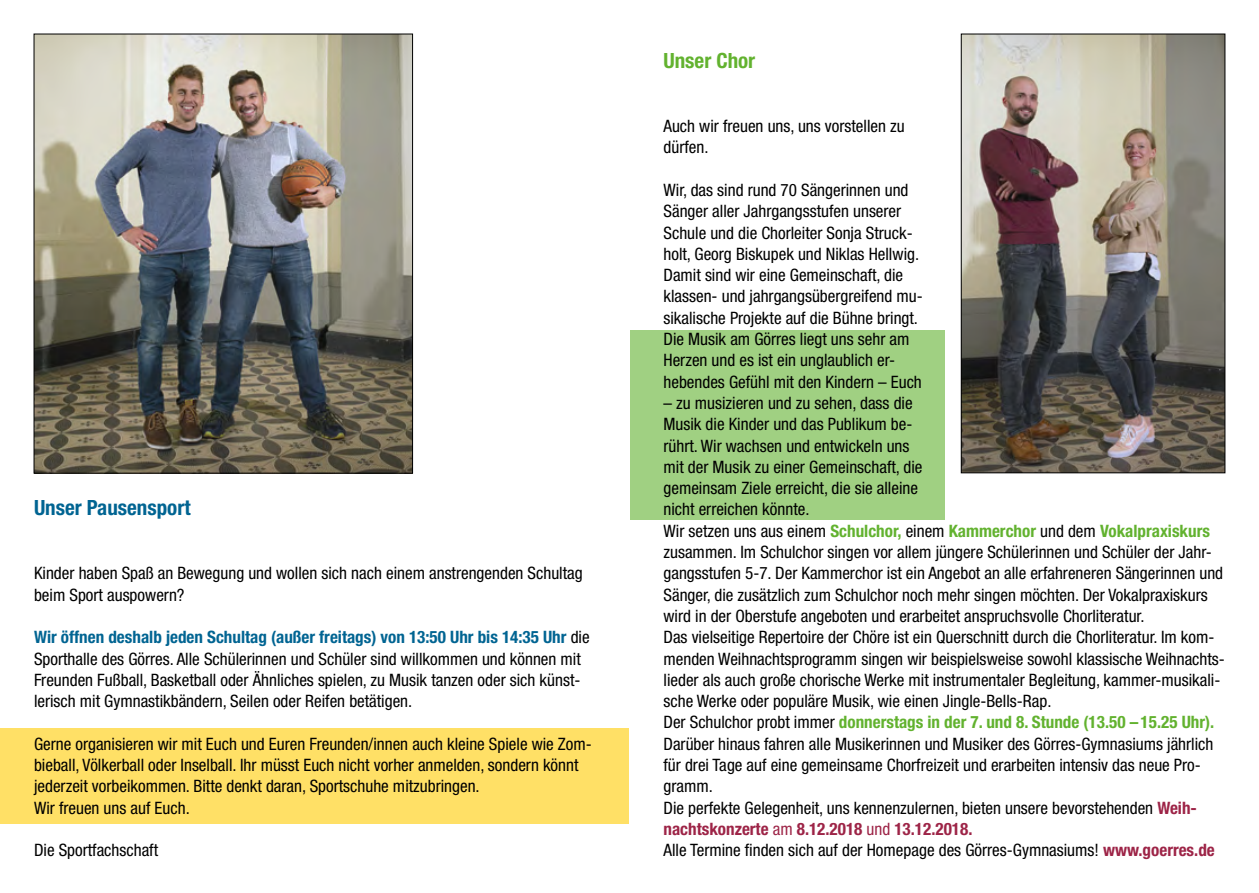
<style>
.page{position:relative;width:1259px;height:893px;background:#fff}
.page>*{position:absolute;margin:0;border:0;box-sizing:border-box;transform-origin:0 0}
.t1{font:700 condensed 21px "Helvetica Neue";color:#006492}
.t2{font:700 condensed 21px "Helvetica Neue";color:#62b22f}
.t3{font:condensed 17.1px/21.3px "Helvetica Neue";color:#000}
.s1{font-weight:700;color:#006492}
.s2{font-weight:700;color:#62b22f}
.s3{font-weight:700;color:#9d2447}
.s4{color:#9d2447}
</style>
<div class="page">
<div style="left:0;top:729px;width:629px;height:95px;background:#ffe066"></div>
<div style="left:630px;top:330px;width:314px;height:190px;background:#a0d082"></div>
<img style="left:36px;top:36px;width:375px;height:435px">
<img style="left:963px;top:36px;width:260px;height:435px">
<div style="left:961px;top:34px;width:264px;height:439px;border:1px solid #000"></div>
<p class="t1" style="left:34px;top:495px;width:158px">Unser Pausensport</p>
<p class="t3" style="left:34px;top:563px;width:550px">Kinder haben Spaß an Bewegung und wollen sich nach einem anstrengenden Schultag beim Sport auspowern?</p>
<p class="t3" style="left:34px;top:626px;width:557px"><span class="s1">Wir öffnen deshalb jeden Schultag (außer freitags) von 13:50 Uhr bis 14:35 Uhr</span> die Sporthalle des Görres. Alle Schülerinnen und Schüler sind willkommen und können mit Freunden Fußball, Basketball oder Ähnliches spielen, zu Musik tanzen oder sich künst&shy;lerisch mit Gymnastikbändern, Seilen oder Reifen betätigen.</p>
<p class="t3" style="left:34px;top:733px;width:559px">Gerne organisieren wir mit Euch und Euren Freunden/innen auch kleine Spiele wie Zom&shy;bieball, Völkerball oder Inselball. Ihr müsst Euch nicht vorher anmelden, sondern könnt jederzeit vorbeikommen. Bitte denkt daran, Sportschuhe mitzubringen.</p>
<p class="t3" style="left:34px;top:797px;width:157px">Wir freuen uns auf Euch.</p>
<p class="t3" style="left:34px;top:839px;width:126px">Die Sportfachschaft</p>
<p class="t2" style="left:663px;top:48px;width:93px">Unser Chor</p>
<p class="t3" style="left:663px;top:115px;width:243px">Auch wir freuen uns, uns vorstellen zu dürfen.</p>
<p class="t3" style="left:663px;top:179px;width:261px">Wir, das sind rund 70 Sängerinnen und Sänger aller Jahrgangsstufen unserer Schule und die Chorleiter Sonja Struck&shy;holt, Georg Biskupek und Niklas Hellwig.<br>Damit sind wir eine Gemeinschaft, die klassen- und jahrgangsübergreifend mu&shy;sikalische Projekte auf die Bühne bringt.</p>
<p class="t3" style="left:663px;top:328px;width:260px">Die Musik am Görres liegt uns sehr am<br>Herzen und es ist ein unglaublich er&shy;hebendes Gefühl mit den Kindern – Euch</p>
<p class="t3" style="left:663px;top:392px;width:260px">– zu musizieren und zu sehen, dass die Musik die Kinder und das Publikum be&shy;rührt. Wir wachsen und entwickeln uns mit der Musik zu einer Gemeinschaft, die gemeinsam Ziele erreicht, die sie alleine nicht erreichen könnte.</p>
<p class="t3" style="left:663px;top:520px;width:561px">Wir setzen uns aus einem <span class="s2">Schulchor,</span> einem <span class="s2">Kammerchor</span> und dem <span class="s2">Vokalpraxiskurs </span>zusammen. Im Schulchor singen vor allem jüngere Schülerinnen und Schüler der Jahr&shy;gangsstufen 5-7. Der Kammerchor ist ein Angebot an alle erfahreneren Sängerinnen und Sänger, die zusätzlich zum Schulchor noch mehr singen möchten. Der Vokalpraxiskurs wird in der Oberstufe angeboten und erarbeitet anspruchsvolle Chorliteratur.</p>
<p class="t3" style="left:663px;top:626px;width:563px">Das vielseitige Repertoire der Chöre ist ein Querschnitt durch die Chorliteratur. Im kom&shy;menden Weihnachtsprogramm singen wir beispielsweise sowohl klassische Weihnachts&shy;lieder als auch große chorische Werke mit instrumentaler Begleitung, kammer-musikali&shy;sche Werke oder populäre Musik, wie einen Jingle-Bells-Rap.</p>
<p class="t3" style="left:663px;top:712px;width:552px">Der Schulchor probt immer <span class="s2">donnerstags in der 7. und 8. Stunde (13.50 – 15.25 Uhr).<br></span>Darüber hinaus fahren alle Musikerinnen und Musiker des Görres-Gymnasiums jährlich für drei Tage auf eine gemeinsame Chorfreizeit und erarbeiten intensiv das neue Pro&shy;gramm.</p>
<p class="t3" style="left:663px;top:797px;width:535px">Die perfekte Gelegenheit, uns kennenzulernen, bieten unsere bevorstehenden <span class="s3">Weih&shy;nachtskonzerte</span> <span class="s4">am</span> <span class="s3">8.12.2018</span> <span class="s4">und</span> <span class="s3">13.12.2018.</span></p>
<p class="t3" style="left:663px;top:839px;width:553px">Alle Termine finden sich auf der Homepage des Görres-Gymnasiums! <span class="s3">www.goerres.de</span></p>
</div>
